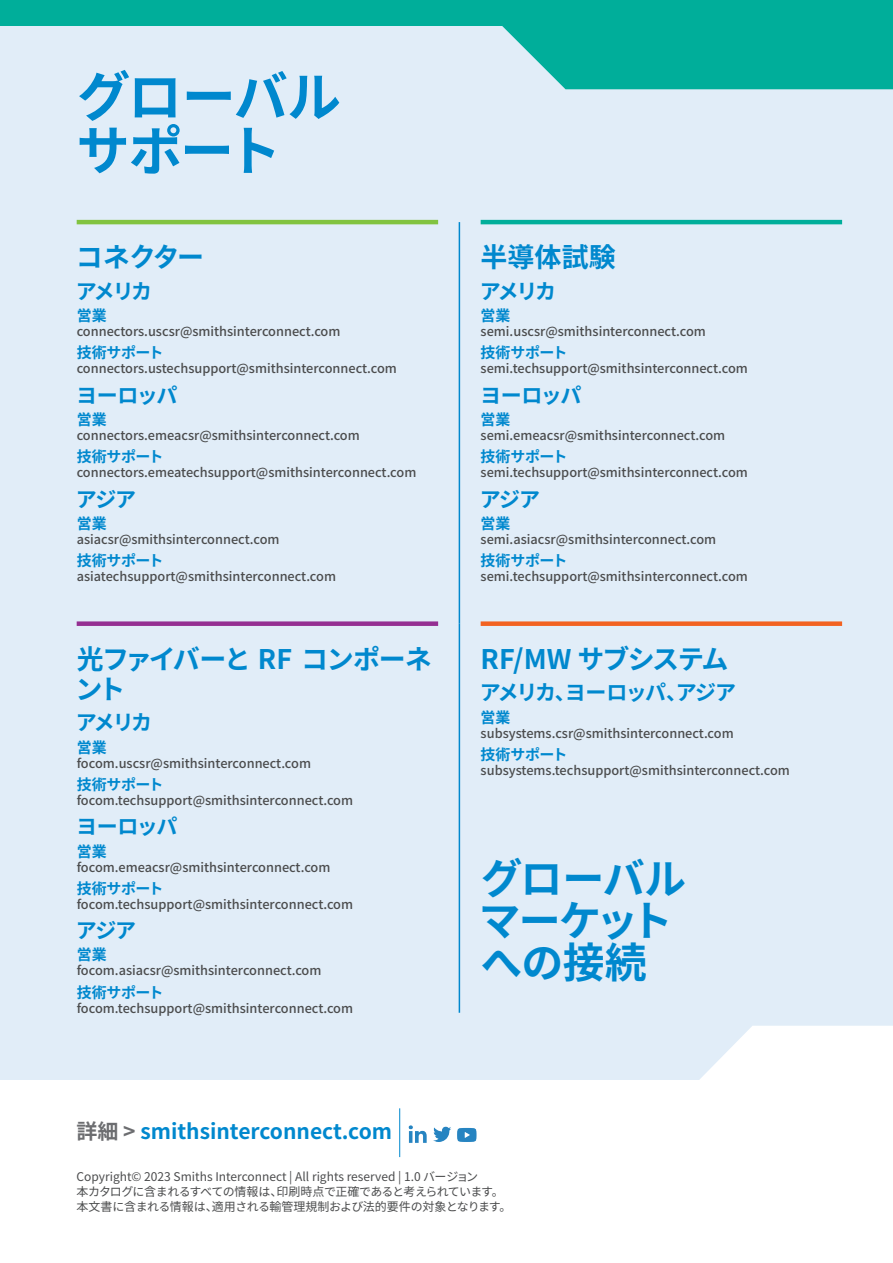
<style>
.page{position:relative;width:893px;height:1263px;background:#fff}
.page>*{position:absolute;margin:0;border:0;box-sizing:border-box;transform-origin:0 0}
.t1{font:700 54px/54px "Noto Sans CJK";letter-spacing:-.035em;color:#0088ce}
.t2{font:700 42px/42px "Noto Sans CJK";letter-spacing:-.035em;color:#0088ce}
.t3{font:700 27px/30px "Noto Sans CJK";letter-spacing:-.05em;color:#0088ce}
.t4{font:700 21px "Noto Sans CJK";letter-spacing:-.045em;color:#0088ce}
.t5{font:700 21px "Noto Sans CJK";color:#0088ce}
.t6{font:700 21px "Noto Sans CJK";letter-spacing:-.075em;color:#0088ce}
.t7{font:700 15px "Noto Sans CJK";letter-spacing:-.02em;color:#0088ce}
.t8{font:500 12.75px "Noto Sans CJK";color:#4b4c4d}
.t9{font:12px/15px "Noto Sans CJK";letter-spacing:-.01em;color:#4b4c4d}
.s1{color:#6c6d70}
</style>
<div class="page">
<div style="left:0;top:0;width:893px;height:1079px;background:#e1edf8"></div>
<div style="left:0;top:0;width:893px;height:26px;background:#00ae9a"></div>
<svg style="left:502px;top:26px;width:391px;height:63px;background:#12b3a1"></svg>
<svg style="left:636px;top:1026px;width:257px;height:54px"></svg>
<hr style="left:399px;top:1108px;width:1px;height:49px;background:#0088ce">
<hr style="left:77px;top:220px;width:361px;height:4px;background:#81c340">
<hr style="left:481px;top:220px;width:361px;height:4px;background:#00ae9a">
<hr style="left:459px;top:222px;width:1px;height:402px;background:#0088ce">
<hr style="left:459px;top:624px;width:1px;height:389px;background:#0088ce">
<div style="left:77px;top:621px;width:361px;height:5px;background:#942f92"></div>
<div style="left:481px;top:621px;width:361px;height:5px;background:#f26221"></div>
<img style="left:408px;top:1125px;width:69px;height:18px">
<h1 class="t1" style="left:76px;top:71px;width:266px">グローバルサポート</h1>
<h3 class="t3" style="left:76px;top:243px;width:130px">コネクター</h3>
<h3 class="t4" style="left:76px;top:279px;width:78px">アメリカ</h3>
<p class="t7" style="left:77px;top:307px;width:31px">営業</p>
<p class="t8" style="left:77px;top:324px;width:265px">connectors.uscsr@smithsinterconnect.com</p>
<p class="t7" style="left:77px;top:344px;width:88px">技術サポート</p>
<p class="t8" style="left:77px;top:361px;width:322px">connectors.ustechsupport@smithsinterconnect.com</p>
<h3 class="t4" style="left:76px;top:383px;width:103px">ヨーロッパ</h3>
<p class="t7" style="left:77px;top:411px;width:31px">営業</p>
<p class="t8" style="left:77px;top:428px;width:285px">connectors.emeacsr@smithsinterconnect.com</p>
<p class="t7" style="left:77px;top:448px;width:88px">技術サポート</p>
<p class="t8" style="left:77px;top:465px;width:341px">connectors.emeatechsupport@smithsinterconnect.com</p>
<h3 class="t4" style="left:76px;top:487px;width:62px">アジア</h3>
<p class="t7" style="left:77px;top:515px;width:31px">営業</p>
<p class="t8" style="left:77px;top:532px;width:204px">asiacsr@smithsinterconnect.com</p>
<p class="t7" style="left:77px;top:552px;width:88px">技術サポート</p>
<p class="t8" style="left:77px;top:569px;width:261px">asiatechsupport@smithsinterconnect.com</p>
<h3 class="t3" style="left:75px;top:644px;width:358px">光ファイバーと RF コンポーネント</h3>
<h3 class="t4" style="left:76px;top:711px;width:78px">アメリカ</h3>
<p class="t7" style="left:77px;top:739px;width:31px">営業</p>
<p class="t8" style="left:77px;top:756px;width:236px">focom.uscsr@smithsinterconnect.com</p>
<p class="t7" style="left:77px;top:776px;width:88px">技術サポート</p>
<p class="t8" style="left:77px;top:793px;width:278px">focom.techsupport@smithsinterconnect.com</p>
<h3 class="t4" style="left:76px;top:815px;width:103px">ヨーロッパ</h3>
<p class="t7" style="left:77px;top:842px;width:31px">営業</p>
<p class="t8" style="left:77px;top:860px;width:255px">focom.emeacsr@smithsinterconnect.com</p>
<p class="t7" style="left:77px;top:880px;width:88px">技術サポート</p>
<p class="t8" style="left:77px;top:897px;width:278px">focom.techsupport@smithsinterconnect.com</p>
<h3 class="t4" style="left:76px;top:919px;width:62px">アジア</h3>
<p class="t7" style="left:77px;top:946px;width:31px">営業</p>
<p class="t8" style="left:77px;top:964px;width:246px">focom.asiacsr@smithsinterconnect.com</p>
<p class="t7" style="left:77px;top:984px;width:88px">技術サポート</p>
<p class="t8" style="left:77px;top:1001px;width:278px">focom.techsupport@smithsinterconnect.com</p>
<h3 class="t3" style="left:481px;top:243px;width:136px">半導体試験</h3>
<h3 class="t4" style="left:480px;top:279px;width:78px">アメリカ</h3>
<p class="t7" style="left:481px;top:307px;width:31px">営業</p>
<p class="t8" style="left:481px;top:324px;width:227px">semi.uscsr@smithsinterconnect.com</p>
<p class="t7" style="left:481px;top:344px;width:88px">技術サポート</p>
<p class="t8" style="left:481px;top:361px;width:269px">semi.techsupport@smithsinterconnect.com</p>
<h3 class="t4" style="left:480px;top:383px;width:103px">ヨーロッパ</h3>
<p class="t7" style="left:481px;top:411px;width:31px">営業</p>
<p class="t8" style="left:481px;top:428px;width:246px">semi.emeacsr@smithsinterconnect.com</p>
<p class="t7" style="left:481px;top:448px;width:88px">技術サポート</p>
<p class="t8" style="left:481px;top:465px;width:269px">semi.techsupport@smithsinterconnect.com</p>
<h3 class="t4" style="left:480px;top:487px;width:62px">アジア</h3>
<p class="t7" style="left:481px;top:515px;width:31px">営業</p>
<p class="t8" style="left:481px;top:532px;width:237px">semi.asiacsr@smithsinterconnect.com</p>
<p class="t7" style="left:481px;top:552px;width:88px">技術サポート</p>
<p class="t8" style="left:481px;top:569px;width:269px">semi.techsupport@smithsinterconnect.com</p>
<h3 class="t3" style="left:481px;top:644px;width:249px">RF/MW サブシステム</h3>
<h3 class="t6" style="left:480px;top:681px;width:258px">アメリカ、ヨーロッパ、アジア</h3>
<p class="t7" style="left:481px;top:709px;width:31px">営業</p>
<p class="t8" style="left:481px;top:726px;width:255px">subsystems.csr@smithsinterconnect.com</p>
<p class="t7" style="left:481px;top:746px;width:88px">技術サポート</p>
<p class="t8" style="left:481px;top:763px;width:311px">subsystems.techsupport@smithsinterconnect.com</p>
<h2 class="t2" style="left:478px;top:859px;width:209px">グローバルマーケットへの接続</h2>
<h3 class="t5" style="left:77px;top:1120px;width:317px"><span class="s1">詳細 &gt;</span> smithsinterconnect.com</h3>
<p class="t9" style="left:77px;top:1170px;width:436px">Copyright© 2023 Smiths Interconnect | All rights reserved | 1.0 バージョン<br>本カタログに含まれるすべての情報は、印刷時点で正確であると考えられています。本文書に含まれる情報は、適用される輸管理規制および法的要件の対象となります。</p>
</div>
